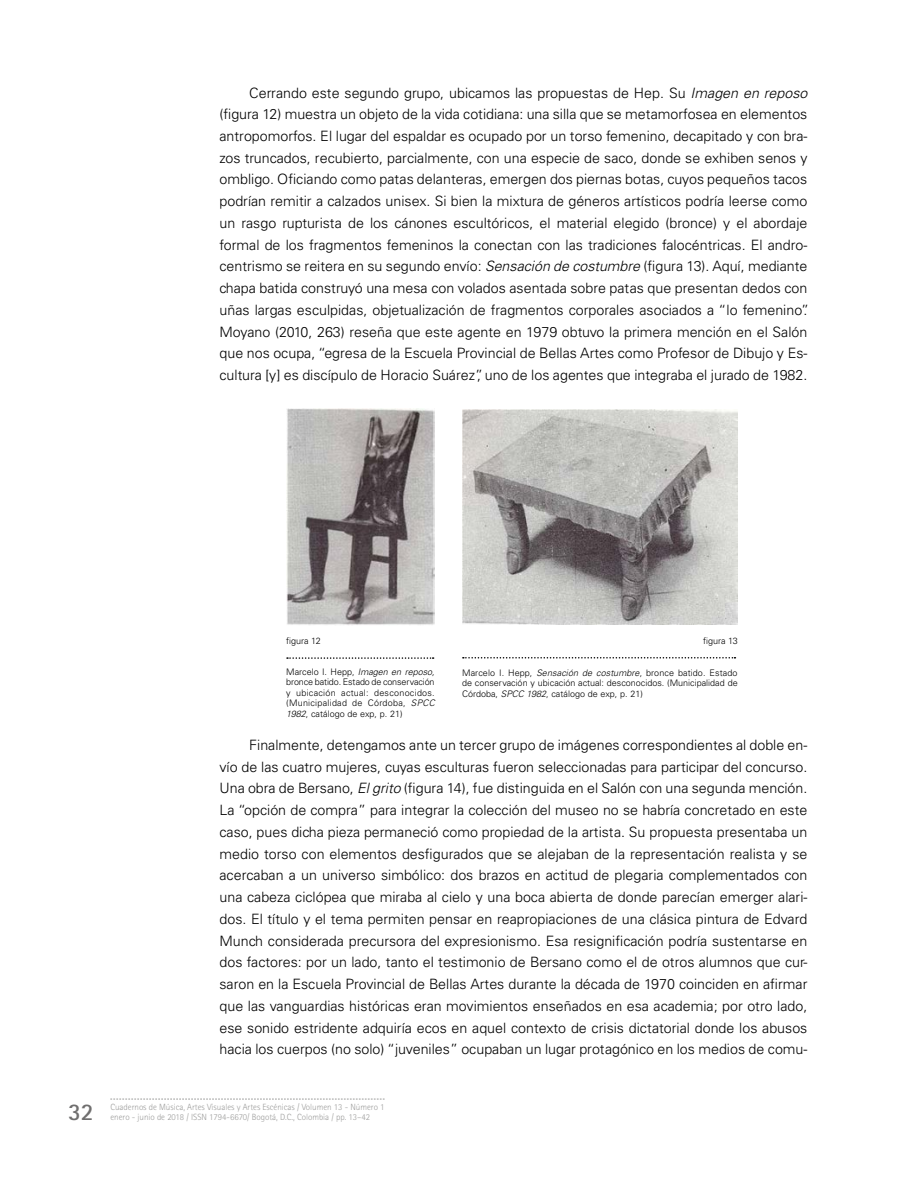
<style>
.page{position:relative;width:918px;height:1188px;background:#fff}
.page>*{position:absolute;margin:0;border:0;box-sizing:border-box;transform-origin:0 0}
.t1{font:700 24px "Rotis Sans Serif Std";color:#706f6f}
.t2{font:300 14.25px/21.8px "Univers LT Std";color:#000}
.t3{font:300 9px/10.5px "Univers LT Std";color:#000;text-align:justify}
.t4{font:300 9px "Rotis Sans Serif Std";color:#9d9d9c}
.s1{font-style:italic}
</style>
<div class="page">
<svg style="left:110px;top:1099px;width:275px;height:1px"></svg>
<img style="left:286px;top:408px;width:149px;height:217px">
<img style="left:462px;top:409px;width:276px;height:216px">
<svg style="left:287px;top:657px;width:147px;height:2px"></svg>
<svg style="left:463px;top:657px;width:272px;height:2px"></svg>
<p class="t2" style="left:220px;top:82px;width:591px;text-indent:30px">Cerrando este segundo grupo, ubicamos las propuestas de Hep. Su <span class="s1">Imagen en reposo </span>(figura 12) muestra un objeto de la vida cotidiana: una silla que se metamorfosea en elementos antropomorfos. El lugar del espaldar es ocupado por un torso femenino, decapitado y con bra&shy;zos truncados, recubierto, parcialmente, con una especie de saco, donde se exhiben senos y ombligo. Oficiando como patas delanteras, emergen dos piernas botas, cuyos pequeños tacos podrían remitir a calzados unisex. Si bien la mixtura de géneros artísticos podría leerse como un rasgo rupturista de los cánones escultóricos, el material elegido (bronce) y el abordaje formal de los fragmentos femeninos la conectan con las tradiciones falocéntricas. El andro&shy;centrismo se reitera en su segundo envío: <span class="s1">Sensación de costumbre</span> (figura 13). Aquí, mediante chapa batida construyó una mesa con volados asentada sobre patas que presentan dedos con uñas largas esculpidas, objetualización de fragmentos corporales asociados a “lo femenino”.<br>Moyano (2010, 263) reseña que este agente en 1979 obtuvo la primera mención en el Salón que nos ocupa, “egresa de la Escuela Provincial de Bellas Artes como Profesor de Dibujo y Es&shy;cultura [y] es discípulo de Horacio Suárez”, uno de los agentes que integraba el jurado de 1982.</p>
<p class="t3" style="left:286px;top:636px;width:36px">figura 12</p>
<p class="t3" style="left:703px;top:636px;width:36px">figura 13</p>
<p class="t3" style="left:286px;top:666px;width:150px">Marcelo I. Hepp, <span class="s1">Imagen en reposo, </span>bronce batido. Estado de conservación y ubicación actual: desconocidos. (Municipalidad de Córdoba, <span class="s1">SPCC 1982</span>, catálogo de exp, p. 21)</p>
<p class="t3" style="left:462px;top:667px;width:277px">Marcelo I. Hepp, <span class="s1">Sensación de costumbre</span>, bronce batido. Estado de conservación y ubicación actual: desconocidos. (Municipalidad de Córdoba, <span class="s1">SPCC 1982</span>, catálogo de exp, p. 21)</p>
<p class="t2" style="left:220px;top:734px;width:590px;text-align:justify;text-indent:30px">Finalmente, detengamos ante un tercer grupo de imágenes correspondientes al doble en&shy;vío de las cuatro mujeres, cuyas esculturas fueron seleccionadas para participar del concurso.<br>Una obra de Bersano, <span class="s1">El grito</span> (figura 14), fue distinguida en el Salón con una segunda mención.<br>La “opción de compra” para integrar la colección del museo no se habría concretado en este caso, pues dicha pieza permaneció como propiedad de la artista. Su propuesta presentaba un medio torso con elementos desfigurados que se alejaban de la representación realista y se acercaban a un universo simbólico: dos brazos en actitud de plegaria complementados con una cabeza ciclópea que miraba al cielo y una boca abierta de donde parecían emerger alari&shy;dos. El título y el tema permiten pensar en reapropiaciones de una clásica pintura de Edvard Munch considerada precursora del expresionismo. Esa resignificación podría sustentarse en dos factores: por un lado, tanto el testimonio de Bersano como el de otros alumnos que cur&shy;saron en la Escuela Provincial de Bellas Artes durante la década de 1970 coinciden en afirmar que las vanguardias históricas eran movimientos enseñados en esa academia; por otro lado, ese sonido estridente adquiría ecos en aquel contexto de crisis dictatorial donde los abusos hacia los cuerpos (no solo) “juveniles” ocupaban un lugar protagónico en los medios de comu-</p>
<p class="t4" style="left:110px;top:1102px;width:276px">Cuadernos de Música, Artes Visuales y Artes Escénicas / Volumen 13 - Número 1</p>
<h1 class="t1" style="left:68px;top:1097px;width:27px">32</h1>
<p class="t4" style="left:110px;top:1112px;width:261px">enero - junio de 2018 / ISSN 1794-6670/ Bogotá, D.C., Colombia / pp. 13–42</p>
</div>
